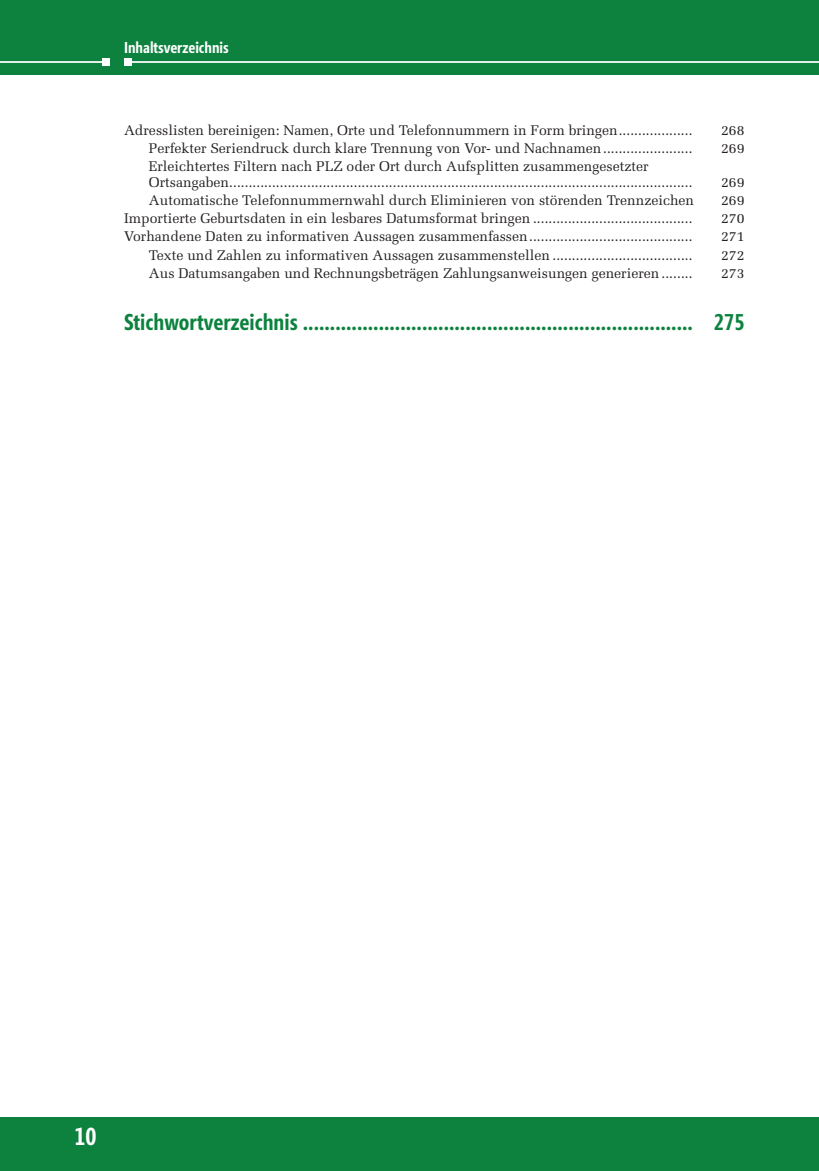
<style>
.page{position:relative;width:819px;height:1171px;background:#fff}
.page>*{position:absolute;margin:0;border:0;box-sizing:border-box;transform-origin:0 0}
.t1{font:700 24.5px "Segoe Condensed";color:#fff}
.t2{font:700 22.75px "Segoe Condensed";color:#0c823e}
.t3{font:700 15.75px "Segoe Condensed";color:#fff}
.t4{font:14px/15.8px "Melior";color:#231f20}
</style>
<div class="page">
<div style="left:0;top:0;width:819px;height:75px;background:#0c823e"></div>
<div style="left:0;top:1117px;width:819px;height:54px;background:#0c823e"></div>
<hr style="left:0;top:61px;width:106px;height:2px;background:#fff">
<div style="left:102px;top:59px;width:7px;height:7px;background:#fff"></div>
<hr style="left:128px;top:61px;width:691px;height:2px;background:#fff">
<div style="left:124px;top:59px;width:7px;height:7px;background:#fff"></div>
<p class="t3" style="left:124px;top:38px;width:106px">Inhaltsverzeichnis</p>
<p class="t4" style="left:124px;top:122px;width:570px">Adresslisten bereinigen: Namen, Orte und Telefonnummern in Form bringen...................</p>
<p class="t4" style="left:721px;top:122px;width:25px">268</p>
<p class="t4" style="left:149px;top:140px;width:545px">Perfekter Seriendruck durch klare Trennung von Vor‑ und Nachnamen.......................</p>
<p class="t4" style="left:721px;top:140px;width:25px">269</p>
<p class="t4" style="left:149px;top:158px;width:545px">Erleichtertes Filtern nach PLZ oder Ort durch Aufsplitten zusammengesetzter<br>Ortsangaben.......................................................................................................................</p>
<p class="t4" style="left:721px;top:174px;width:25px">269</p>
<p class="t4" style="left:149px;top:192px;width:546px">Automatische Telefonnummernwahl durch Eliminieren von störenden Trennzeichen</p>
<p class="t4" style="left:721px;top:192px;width:25px">269</p>
<p class="t4" style="left:124px;top:211px;width:570px">Importierte Geburtsdaten in ein lesbares Datumsformat bringen .........................................</p>
<p class="t4" style="left:721px;top:211px;width:25px">270</p>
<p class="t4" style="left:124px;top:229px;width:570px">Vorhandene Daten zu informativen Aussagen zusammenfassen..........................................</p>
<p class="t4" style="left:721px;top:229px;width:25px">271</p>
<p class="t4" style="left:149px;top:247px;width:545px">Texte und Zahlen zu informativen Aussagen zusammenstellen ....................................</p>
<p class="t4" style="left:721px;top:247px;width:25px">272</p>
<p class="t4" style="left:149px;top:265px;width:545px">Aus Datumsangaben und Rechnungsbeträgen Zahlungsanweisungen generieren........</p>
<p class="t4" style="left:721px;top:265px;width:25px">273</p>
<h2 class="t2" style="left:124px;top:309px;width:622px">Stichwortverzeichnis ........................................................................ 275</h2>
<h1 class="t1" style="left:74px;top:1122px;width:23px">10</h1>
</div>
